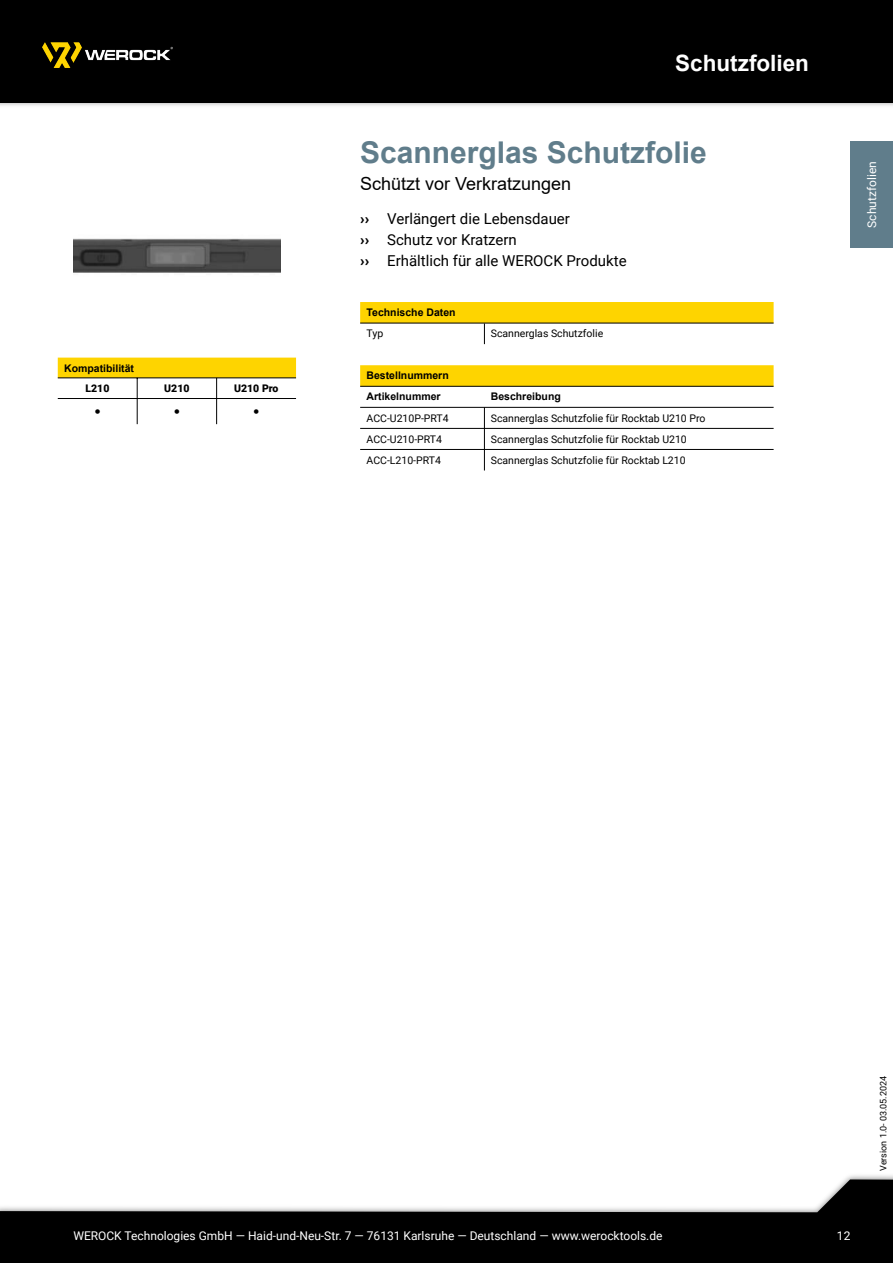
<style>
.page{position:relative;width:893px;height:1263px;background:#fff}
.page>*{position:absolute;margin:0;border:0;box-sizing:border-box;transform-origin:0 0}
.t1{font:700 30px "Arial";color:#607d8b}
.t2{font:700 22.5px "Arial";color:#fff}
.t3{font:18px "Arial";color:#000}
.t4{font:15px/21px "Roboto";color:#000}
.t5{font:12px "Roboto";color:#fff}
.t6{font:10.5px "Roboto";color:#000}
.t7{font:700 10.5px/21px "Arial";color:#000}
.t8{font:900 10.5px "Roboto";color:#000}
.t9{font:9px "Roboto";color:#000}
.s1{font-weight:900}
</style>
<div class="page">
<svg style="left:0;top:1179px;width:893px;height:84px;fill:#000"></svg>
<img style="left:0;top:102px;width:893px;height:4px">
<div style="left:0;top:0;width:893px;height:102px;background:#000"></div>
<div style="left:850px;top:141px;width:43px;height:107px;background:#607d8b"></div>
<img style="left:74px;top:238px;width:206px;height:35px">
<img style="left:43px;top:43px;width:130px;height:24px">
<div style="left:360px;top:302px;width:414px;height:21px;background:#fed400"></div>
<svg style="left:484px;top:324px;width:1px;height:20px"></svg>
<hr style="left:360px;top:323px;width:414px;height:1px;background:#000">
<div style="left:360px;top:365px;width:414px;height:21px;background:#fed400"></div>
<hr style="left:484px;top:407px;width:1px;height:63px;background:#000">
<hr style="left:360px;top:428px;width:414px;height:1px;background:#000">
<hr style="left:360px;top:449px;width:414px;height:1px;background:#000">
<hr style="left:360px;top:386px;width:414px;height:1px;background:#000">
<hr style="left:360px;top:407px;width:414px;height:1px;background:#000">
<div style="left:58px;top:358px;width:238px;height:20px;background:#fed400"></div>
<hr style="left:216px;top:378px;width:1px;height:46px;background:#000">
<hr style="left:137px;top:378px;width:1px;height:46px;background:#000">
<hr style="left:58px;top:377px;width:238px;height:1px;background:#000">
<hr style="left:58px;top:398px;width:238px;height:1px;background:#000">
<p class="t7" style="left:64px;top:358px;width:71px">Kompatibilität</p>
<p class="t8" style="left:86px;top:384px;width:25px">L210</p>
<p class="t8" style="left:164px;top:384px;width:27px">U210</p>
<p class="t8" style="left:234px;top:384px;width:46px">U210 Pro</p>
<h3 class="t3" style="left:94px;top:405px;width:8px">•</h3>
<h3 class="t3" style="left:174px;top:405px;width:8px">•</h3>
<h3 class="t3" style="left:253px;top:405px;width:8px">•</h3>
<h2 class="t2" style="left:675px;top:54px;width:135px">Schutzfolien</h2>
<h1 class="t1" style="left:360px;top:141px;width:348px">Scannerglas Schutzfolie</h1>
<h3 class="t3" style="left:360px;top:177px;width:213px">Schützt vor Verkratzungen</h3>
<h3 class="t4" style="left:360px;top:210px;width:211px"><span class="s1">››</span> Verlängert die Lebensdauer</h3>
<h3 class="t4" style="left:360px;top:231px;width:268px"><span class="s1">››</span> Schutz vor Kratzern<br><span class="s1">››</span> Erhältlich für alle WEROCK Produkte</h3>
<p class="t7" style="left:367px;top:303px;width:91px">Technische Daten</p>
<p class="t6" style="left:367px;top:329px;width:18px">Typ</p>
<p class="t6" style="left:491px;top:329px;width:114px">Scannerglas Schutzfolie</p>
<p class="t7" style="left:367px;top:366px;width:84px">Bestellnummern<br>Artikelnummer</p>
<p class="t7" style="left:491px;top:387px;width:72px">Beschreibung</p>
<p class="t6" style="left:367px;top:414px;width:84px">ACC-U210P-PRT4</p>
<p class="t6" style="left:491px;top:414px;width:216px">Scannerglas Schutzfolie für Rocktab U210 Pro</p>
<p class="t6" style="left:367px;top:435px;width:77px">ACC-U210-PRT4</p>
<p class="t6" style="left:491px;top:435px;width:198px">Scannerglas Schutzfolie für Rocktab U210</p>
<p class="t6" style="left:367px;top:456px;width:76px">ACC-L210-PRT4</p>
<p class="t6" style="left:491px;top:456px;width:196px">Scannerglas Schutzfolie für Rocktab L210</p>
<p class="t5" style="left:867px;top:228px;width:68px;rotate:-90deg">Schutzfolien</p>
<p class="t5" style="left:73px;top:1231px;width:591px">WEROCK Technologies GmbH — Haid-und-Neu-Str. 7 — 76131 Karlsruhe — Deutschland — www.werocktools.de</p>
<p class="t5" style="left:837px;top:1231px;width:15px">12</p>
<p class="t9" style="left:880px;top:1171px;width:96px;rotate:-90deg">Version 1.0- 03.05.2024</p>
</div>
